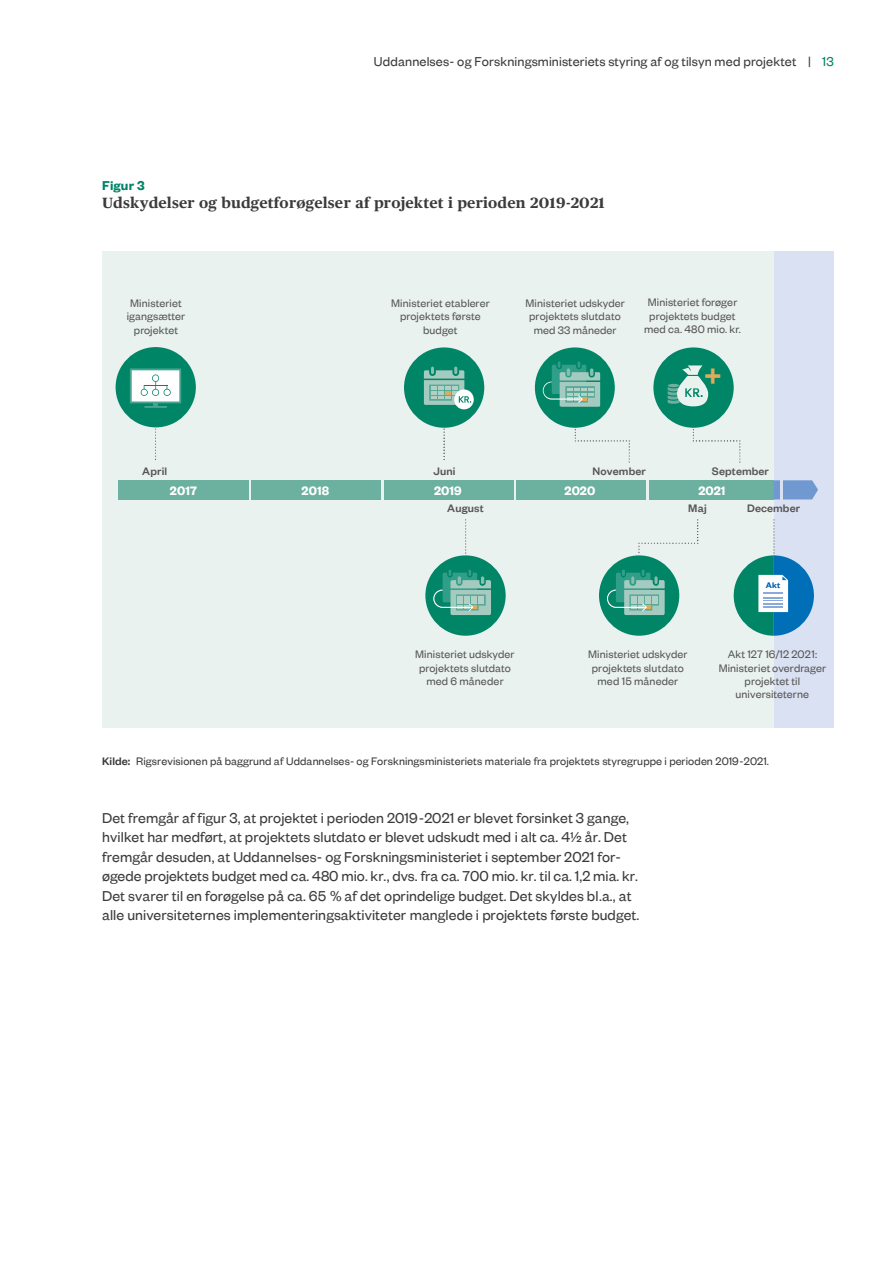
<style>
.page{position:relative;width:893px;height:1263px;background:#fff}
.page>*{position:absolute;margin:0;border:0;box-sizing:border-box;transform-origin:0 0}
.t1{font:600 28.5px "Founders Grotesk";color:#e0aa5b}
.t2{font:15.9px/19.5px "Founders Grotesk";letter-spacing:.01em;color:#3b3b3b}
.t3{font:700 15px "Publico Text";letter-spacing:.01em;color:#3b3b3b}
.t4{font:14.25px "Founders Grotesk";letter-spacing:.01em;color:#3b3b3b}
.t5{font:600 14.25px "Founders Grotesk";letter-spacing:.01em;color:#008567}
.t6{font:600 13.5px "Founders Grotesk";letter-spacing:.01em;color:#fff}
.t7{font:12px/13.5px "Founders Grotesk";letter-spacing:.01em;color:#575756;text-align:center}
.t8{font:12px "Founders Grotesk";letter-spacing:.01em;color:#3b3b3b}
.t9{font:500 12px "Founders Grotesk";letter-spacing:.01em;color:#575756}
.t10{font:600 9px "Founders Grotesk";color:#0063af}
.s1{color:#008567}
.s2{font-weight:500}
</style>
<div class="page">
<div style="left:102px;top:251px;width:718px;height:477px;background:#eaf2f0"></div>
<div style="left:774px;top:251px;width:59px;height:477px;background:#dae1f3"></div>
<svg style="left:443px;top:429px;width:2px;height:31px"></svg>
<svg style="left:575px;top:423px;width:55px;height:40px"></svg>
<svg style="left:693px;top:423px;width:47px;height:40px"></svg>
<svg style="left:638px;top:519px;width:60px;height:34px"></svg>
<div style="left:251px;top:480px;width:131px;height:19px;background:#6cb09f"></div>
<div style="left:118px;top:480px;width:131px;height:19px;background:#6cb09f"></div>
<div style="left:383px;top:480px;width:132px;height:19px;background:#6cb09f"></div>
<div style="left:516px;top:480px;width:131px;height:19px;background:#6cb09f"></div>
<div style="left:648px;top:480px;width:126px;height:19px;background:#6cb09f"></div>
<svg style="left:774px;top:480px;width:44px;height:19px"></svg>
<div style="left:535px;top:347px;width:80px;height:81px;background:#008567;border-radius:50%"></div>
<svg style="left:543px;top:361px;width:57px;height:46px"></svg>
<svg style="left:465px;top:519px;width:1px;height:34px"></svg>
<div style="left:599px;top:555px;width:80px;height:81px;background:#008567;border-radius:50%"></div>
<svg style="left:607px;top:570px;width:58px;height:45px"></svg>
<div style="left:425px;top:555px;width:81px;height:81px;background:#008567;border-radius:50%"></div>
<svg style="left:433px;top:570px;width:58px;height:45px"></svg>
<div style="left:404px;top:347px;width:80px;height:81px;background:#008567;border-radius:50%"></div>
<svg style="left:454px;top:389px;width:20px;height:20px"></svg>
<svg style="left:424px;top:367px;width:47px;height:38px"></svg>
<div style="left:653px;top:347px;width:81px;height:81px;background:#008567;border-radius:50%"></div>
<svg style="left:668px;top:365px;width:40px;height:41px"></svg>
<svg style="left:734px;top:519px;width:80px;height:117px"></svg>
<div style="left:116px;top:347px;width:80px;height:80px;background:#008567;border-radius:50%"></div>
<svg style="left:130px;top:368px;width:51px;height:92px"></svg>
<hr style="left:781px;top:475px;width:2px;height:27px;background:#dae1f3">
<hr style="left:381px;top:479px;width:3px;height:28px;background:#eaf2f0">
<hr style="left:514px;top:479px;width:2px;height:28px;background:#eaf2f0">
<hr style="left:647px;top:479px;width:2px;height:28px;background:#eaf2f0">
<p class="t4" style="left:374px;top:53px;width:461px">Uddannelses- og Forskningsministeriets styring af og tilsyn med projektet | <span class="s1">13</span></p>
<p class="t5" style="left:102px;top:176px;width:44px">Figur 3</p>
<p class="t3" style="left:102px;top:197px;width:504px">Udskydelser og budgetforøgelser af projektet i perioden 2019-2021</p>
<p class="t7" style="left:127px;top:296px;width:60px">Ministeriet igangsætter projektet</p>
<p class="t7" style="left:391px;top:296px;width:100px">Ministeriet etablerer projektets første budget</p>
<p class="t7" style="left:526px;top:296px;width:101px">Ministeriet udskyder projektets slutdato med 33 måneder</p>
<p class="t7" style="left:644px;top:296px;width:98px">Ministeriet forøger projektets budget med ca. 480 mio. kr.</p>
<h1 class="t1" style="left:704px;top:358px;width:19px">+</h1>
<p class="t9" style="left:593px;top:464px;width:55px">November</p>
<p class="t9" style="left:712px;top:464px;width:58px">September</p>
<p class="t9" style="left:747px;top:501px;width:54px">December</p>
<p class="t9" style="left:142px;top:464px;width:26px">April</p>
<p class="t9" style="left:434px;top:464px;width:23px">Juni</p>
<p class="t6" style="left:170px;top:482px;width:29px">2017</p>
<p class="t6" style="left:302px;top:482px;width:29px">2018</p>
<p class="t6" style="left:434px;top:482px;width:29px">2019</p>
<p class="t6" style="left:565px;top:482px;width:32px">2020</p>
<p class="t6" style="left:698px;top:482px;width:29px">2021</p>
<p class="t9" style="left:447px;top:501px;width:38px">August</p>
<p class="t9" style="left:688px;top:501px;width:20px">Maj</p>
<p class="t7" style="left:415px;top:648px;width:101px">Ministeriet udskyder projektets slutdato med 6 måneder</p>
<p class="t10" style="left:766px;top:579px;width:16px">Akt</p>
<p class="t7" style="left:588px;top:648px;width:101px">Ministeriet udskyder projektets slutdato med 15 måneder</p>
<p class="t7" style="left:719px;top:648px;width:109px">Akt 127 16/12 2021:<br>Ministeriet overdrager projektet til universiteterne</p>
<p class="t8" style="left:102px;top:753px;width:669px"><span class="s2">Kilde:</span> Rigsrevisionen på baggrund af Uddannelses- og Forskningsministeriets materiale fra projektets styregruppe i perioden 2019-2021.</p>
<p class="t2" style="left:102px;top:808px;width:539px">Det fremgår af figur 3, at projektet i perioden 2019-2021 er blevet forsinket 3 gange, hvilket har medført, at projektets slutdato er blevet udskudt med i alt ca. 4½ år. Det fremgår desuden, at Uddannelses- og Forskningsministeriet i september 2021 for&shy;øgede projektets budget med ca. 480 mio. kr., dvs. fra ca. 700 mio. kr. til ca. 1,2 mia. kr.<br>Det svarer til en forøgelse på ca. 65 % af det oprindelige budget. Det skyldes bl.a., at alle universiteternes implementeringsaktiviteter manglede i projektets første budget.</p>
</div>
